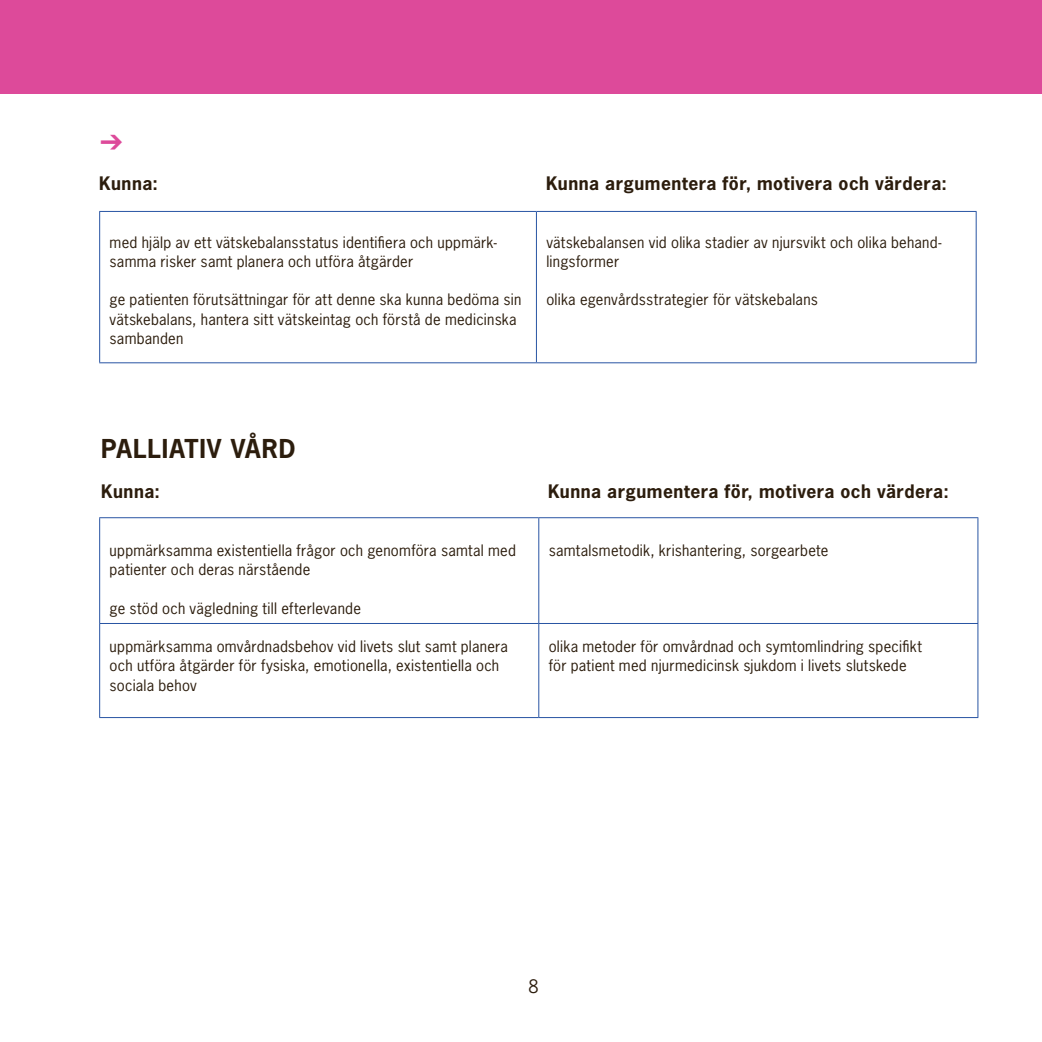
<style>
.page{position:relative;width:1042px;height:1042px;background:#fff}
.page>*{position:absolute;margin:0;border:0;box-sizing:border-box;transform-origin:0 0}
.t1{font:700 24.5px "News Gothic Std";color:#2c1d0d}
.t2{font:700 17.5px "News Gothic Std";letter-spacing:.01em;color:#2c1d0d}
.t3{font:17.5px "News Gothic Std";color:#2c1d0d}
.t4{font:14.88px/19.2px "News Gothic Std";letter-spacing:.015em;color:#2c1d0d}
</style>
<div class="page">
<div style="left:0;top:0;width:1042px;height:94px;background:#dd4a9a"></div>
<hr style="left:536px;top:212px;width:1px;height:150px;background:#2854a3">
<hr style="left:99px;top:212px;width:1px;height:150px;background:#2854a3">
<hr style="left:975px;top:212px;width:1px;height:150px;background:#2854a3">
<hr style="left:99px;top:362px;width:437px;height:1px;background:#2854a3">
<hr style="left:536px;top:362px;width:440px;height:1px;background:#2854a3">
<hr style="left:99px;top:211px;width:437px;height:1px;background:#2854a3">
<hr style="left:536px;top:211px;width:440px;height:1px;background:#2854a3">
<hr style="left:538px;top:518px;width:1px;height:105px;background:#2854a3">
<hr style="left:99px;top:623px;width:440px;height:1px;background:#2854a3">
<hr style="left:539px;top:623px;width:439px;height:1px;background:#2854a3">
<hr style="left:538px;top:624px;width:1px;height:93px;background:#2854a3">
<hr style="left:99px;top:517px;width:440px;height:1px;background:#2854a3">
<hr style="left:99px;top:518px;width:1px;height:105px;background:#2854a3">
<hr style="left:539px;top:517px;width:439px;height:1px;background:#2854a3">
<hr style="left:977px;top:518px;width:1px;height:105px;background:#2854a3">
<hr style="left:99px;top:624px;width:1px;height:93px;background:#2854a3">
<hr style="left:977px;top:624px;width:1px;height:93px;background:#2854a3">
<hr style="left:99px;top:717px;width:440px;height:1px;background:#2854a3">
<hr style="left:539px;top:717px;width:439px;height:1px;background:#2854a3">
<p class="t2" style="left:99px;top:172px;width:60px">Kunna:</p>
<p class="t2" style="left:546px;top:172px;width:402px">Kunna argumentera för, motivera och värdera:</p>
<p class="t4" style="left:110px;top:232px;width:389px">med hjälp av ett vätskebalansstatus identifiera och uppmärk&shy;samma risker samt planera och utföra åtgärder</p>
<p class="t4" style="left:110px;top:290px;width:413px">ge patienten förutsättningar för att denne ska kunna bedöma sin vätskebalans, hantera sitt vätskeintag och förstå de medicinska sambanden</p>
<p class="t4" style="left:546px;top:232px;width:396px">vätskebalansen vid olika stadier av njursvikt och olika behand&shy;lingsformer</p>
<p class="t4" style="left:546px;top:290px;width:273px">olika egenvårdsstrategier för vätskebalans</p>
<h1 class="t1" style="left:101px;top:432px;width:15px">PALLIATIV</h1>
<h1 class="t1" style="left:231px;top:432px;width:18px">VÅRD</h1>
<p class="t2" style="left:101px;top:480px;width:60px">Kunna:</p>
<p class="t2" style="left:548px;top:480px;width:402px">Kunna argumentera för, motivera och värdera:</p>
<p class="t4" style="left:110px;top:540px;width:408px">uppmärksamma existentiella frågor och genomföra samtal med patienter och deras närstående</p>
<p class="t4" style="left:110px;top:598px;width:253px">ge stöd och vägledning till efterlevande</p>
<p class="t4" style="left:549px;top:540px;width:281px">samtalsmetodik, krishantering, sorgearbete</p>
<p class="t4" style="left:110px;top:637px;width:400px">uppmärksamma omvårdnadsbehov vid livets slut samt planera och utföra åtgärder för fysiska, emotionella, existentiella och sociala behov</p>
<p class="t4" style="left:549px;top:637px;width:375px">olika metoder för omvårdnad och symtomlindring specifikt för patient med njurmedicinsk sjukdom i livets slutskede</p>
<p class="t3" style="left:528px;top:975px;width:12px">8</p>
</div>
